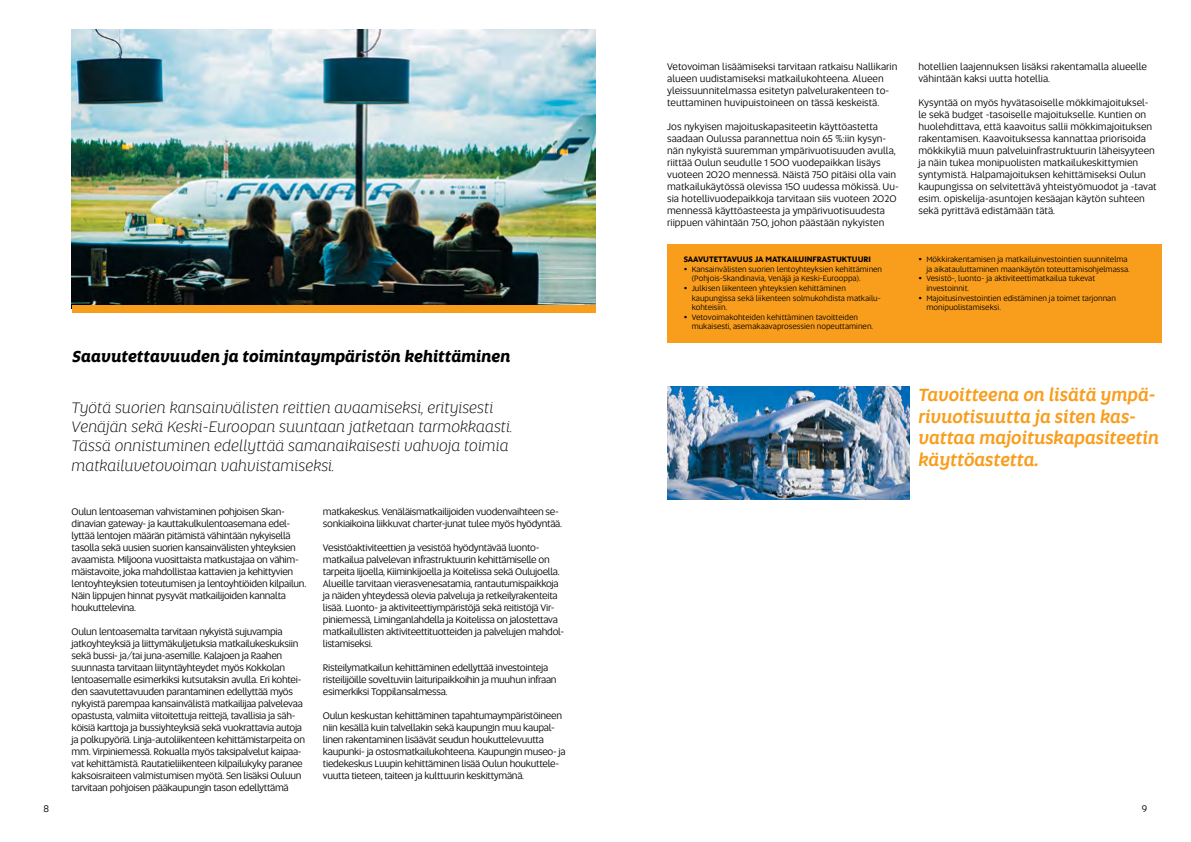
<style>
.page{position:relative;width:1191px;height:842px;background:#fff}
.page>*{position:absolute;margin:0;border:0;box-sizing:border-box;transform-origin:0 0}
.t1{font:italic 500 18px/21.6px "Altis";letter-spacing:-.01em;color:#f99d1c}
.t2{font:italic 300 16px/19.2px "Altis";color:#000}
.t3{font:italic 700 16px "Altis";color:#000}
.t4{font:10px/12px "Altis";letter-spacing:-.03em;color:#000}
.t5{font:10px/12px "Altis";color:#000}
.t6{font:8px/9.6px "Altis";color:#000}
.t7{font:700 8px "Altis";color:#000}
</style>
<div class="page">
<img style="left:72px;top:30px;width:523px;height:275px">
<div style="left:72px;top:305px;width:523px;height:8px;background:#f99d1c"></div>
<div style="left:667px;top:244px;width:494px;height:98px;background:#f99d1c"></div>
<img style="left:667px;top:387px;width:243px;height:113px">
<h2 class="t3" style="left:73px;top:344px;width:439px">Saavutettavuuden ja toimintaympäristön kehittäminen</h2>
<p class="t2" style="left:72px;top:397px;width:442px">Työtä suorien kansainvälisten reittien avaamiseksi, erityisesti Venäjän sekä Keski-Euroopan suuntaan jatketaan tarmokkaasti.<br>Tässä onnistuminen edellyttää samanaikaisesti vahvoja toimia matkailuvetovoiman vahvistamiseksi.</p>
<p class="t4" style="left:72px;top:505px;width:236px">Oulun lentoaseman vahvistaminen pohjoisen Skan&shy;dinavian gateway- ja kauttakulkulentoasemana edel&shy;lyttää lentojen määrän pitämistä vähintään nykyisellä tasolla sekä uusien suorien kansainvälisten yhteyksien avaamista. Miljoona vuosittaista matkustajaa on vähim&shy;mäistavoite, joka mahdollistaa kattavien ja kehittyvien lentoyhteyksien toteutumisen ja lentoyhtiöiden kilpailun.<br>Näin lippujen hinnat pysyvät matkailijoiden kannalta houkuttelevina.</p>
<p class="t4" style="left:72px;top:625px;width:235px">Oulun lentoasemalta tarvitaan nykyistä sujuvampia jatkoyhteyksiä ja liittymäkuljetuksia matkailukeskuksiin sekä bussi- ja/tai juna-asemille. Kalajoen ja Raahen suunnasta tarvitaan liityntäyhteydet myös Kokkolan lentoasemalle esimerkiksi kutsutaksin avulla. Eri kohtei&shy;den saavutettavuuden parantaminen edellyttää myös nykyistä parempaa kansainvälistä matkailijaa palvelevaa opastusta, valmiita viitoitettuja reittejä, tavallisia ja säh&shy;köisiä karttoja ja bussiyhteyksiä sekä vuokrattavia autoja ja polkupyöriä. Linja-autoliikenteen kehittämistarpeita on mm. Virpiniemessä. Rokualla myös taksipalvelut kaipaa&shy;vat kehittämistä. Rautatieliikenteen kilpailukyky paranee kaksoisraiteen valmistumisen myötä. Sen lisäksi Ouluun tarvitaan pohjoisen pääkaupungin tason edellyttämä</p>
<p class="t4" style="left:323px;top:505px;width:241px">matkakeskus. Venäläismatkailijoiden vuodenvaihteen se&shy;sonkiaikoina liikkuvat charter-junat tulee myös hyödyntää.</p>
<p class="t4" style="left:323px;top:541px;width:243px">Vesistöaktiviteettien ja vesistöä hyödyntävää luonto&shy;matkailua palvelevan infrastruktuurin kehittämiselle on tarpeita Iijoella, Kiiminkijoella ja Koitelissa sekä Oulujoella.<br>Alueille tarvitaan vierasvenesatamia, rantautumispaikkoja ja näiden yhteydessä olevia palveluja ja retkeilyrakenteita lisää. Luonto- ja aktiviteettiympäristöjä sekä reitistöjä Vir&shy;piniemessä, Liminganlahdella ja Koitelissa on jalostettava matkailullisten aktiviteettituotteiden ja palvelujen mahdol&shy;listamiseksi.</p>
<p class="t4" style="left:323px;top:661px;width:235px">Risteilymatkailun kehittäminen edellyttää investointeja risteilijöille soveltuviin laituripaikkoihin ja muuhun infraan esimerkiksi Toppilansalmessa.</p>
<p class="t4" style="left:323px;top:709px;width:244px">Oulun keskustan kehittäminen tapahtumaympäristöineen niin kesällä kuin talvellakin sekä kaupungin muu kaupal&shy;linen rakentaminen lisäävät seudun houkuttelevuutta kaupunki- ja ostosmatkailukohteena. Kaupungin museo- ja tiedekeskus Luupin kehittäminen lisää Oulun houkuttele&shy;vuutta tieteen, taiteen ja kulttuurin keskittymänä.</p>
<p class="t5" style="left:667px;top:61px;width:232px">Vetovoiman lisäämiseksi tarvitaan ratkaisu Nallikarin alueen uudistamiseksi matkailukohteena. Alueen yleissuunnitelmassa esitetyn palvelurakenteen to&shy;teuttaminen huvipuistoineen on tässä keskeistä.</p>
<p class="t5" style="left:667px;top:121px;width:233px">Jos nykyisen majoituskapasiteetin käyttöastetta saadaan Oulussa parannettua noin 65 %:iin kysyn&shy;nän nykyistä suuremman ympärivuotisuuden avulla, riittää Oulun seudulle 1 500 vuodepaikkan lisäys vuoteen 2020 mennessä. Näistä 750 pitäisi olla vain matkailukäytössä olevissa 150 uudessa mökissä. Uu&shy;sia hotellivuodepaikkoja tarvitaan siis vuoteen 2020 mennessä käyttöasteesta ja ympärivuotisuudesta riippuen vähintään 750, johon päästään nykyisten</p>
<p class="t7" style="left:683px;top:253px;width:189px">SAAVUTETTAVUUS JA MATKAILUINFRASTUKTUURI</p>
<p class="t6" style="left:691px;top:264px;width:192px;text-indent:-8px">• Kansainvälisten suorien lentoyhteyksien kehittäminen (Pohjois-Skandinavia, Venäjä ja Keski-Eurooppa).</p>
<p class="t6" style="left:691px;top:283px;width:191px;text-indent:-8px">• Julkisen liikenteen yhteyksien kehittäminen kaupungissa sekä liikenteen solmukohdista matkailu&shy;kohteisiin.</p>
<p class="t6" style="left:691px;top:312px;width:183px;text-indent:-8px">• Vetovoimakohteiden kehittäminen tavoitteiden mukaisesti, asemakaavaprosessien nopeuttaminen.</p>
<p class="t5" style="left:918px;top:60px;width:230px">hotellien laajennuksen lisäksi rakentamalla alueelle vähintään kaksi uutta hotellia.</p>
<p class="t5" style="left:918px;top:96px;width:240px">Kysyntää on myös hyvätasoiselle mökkimajoituksel&shy;le sekä budget -tasoiselle majoitukselle. Kuntien on huolehdittava, että kaavoitus sallii mökkimajoituksen rakentamisen. Kaavoituksessa kannattaa priorisoida mökkikyliä muun palveluinfrastruktuurin läheisyyteen ja näin tukea monipuolisten matkailukeskittymien syntymistä. Halpamajoituksen kehittämiseksi Oulun kaupungissa on selvitettävä yhteistyömuodot ja -tavat esim. opiskelija-asuntojen kesäajan käytön suhteen sekä pyrittävä edistämään tätä.</p>
<p class="t6" style="left:918px;top:254px;width:213px;text-align:right">• Mökkirakentamisen ja matkailuinvestointien suunnitelma ja aikatauluttaminen maankäytön toteuttamisohjelmassa.</p>
<p class="t6" style="left:926px;top:273px;width:170px;text-indent:-8px">• Vesistö-, luonto- ja aktiviteettimatkailua tukevat investoinnit.</p>
<p class="t6" style="left:926px;top:293px;width:191px;text-indent:-8px">• Majoitusinvestointien edistäminen ja toimet tarjonnan monipuolistamiseksi.</p>
<h1 class="t1" style="left:918px;top:383px;width:242px">Tavoitteena on lisätä ympä&shy;rivuotisuutta ja siten kas&shy;vattaa majoituskapasiteetin käyttöastetta.</h1>
<p class="t4" style="left:44px;top:802px;width:7px">8</p>
<p class="t4" style="left:1141px;top:802px;width:7px">9</p>
</div>
